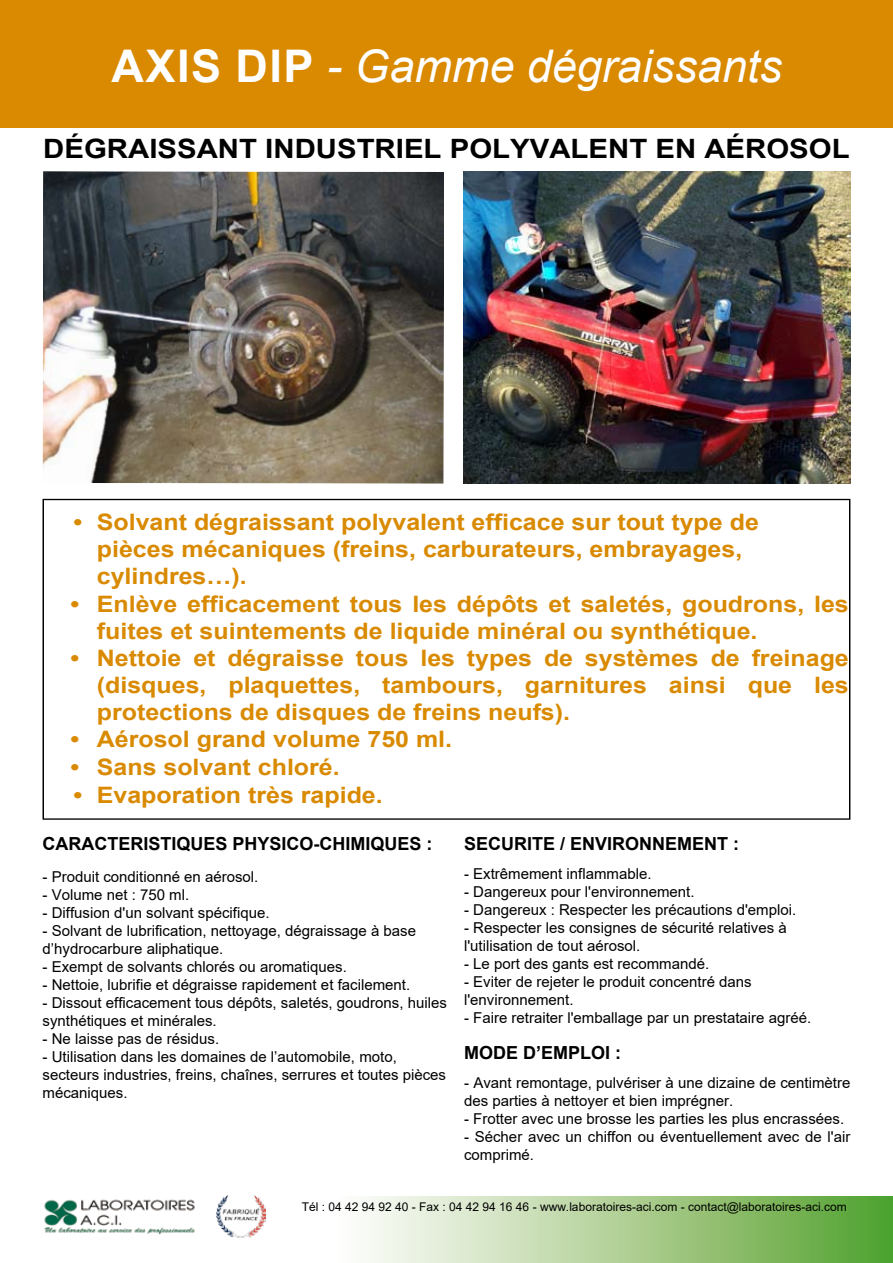
<style>
.page{position:relative;width:893px;height:1263px;background:#fff}
.page>*{position:absolute;margin:0;border:0;box-sizing:border-box;transform-origin:0 0}
.t1{font:italic 45px "Arial";color:#fff}
.t2{font:700 45px "Arial";color:#fff}
.t3{font:700 26.7px "Arial";color:#000;scale:1.1 1}
.t4{font:700 22.65px/27.2px "Arial";color:#d98a01;scale:1.1 1}
.t5{font:700 18px "Arial";color:#000}
.t6{font:15px/18px "Arial";color:#000}
.t7{font:12px "Arial";color:#000}
</style>
<div class="page">
<div style="left:0;top:0;width:893px;height:128px;background:#d98a01"></div>
<img style="left:463px;top:171px;width:387px;height:312px">
<img style="left:43px;top:171px;width:401px;height:313px">
<svg style="left:216px;top:1196px;width:677px;height:67px"></svg>
<img style="left:44px;top:1199px;width:151px;height:36px">
<img style="left:217px;top:1196px;width:48px;height:42px">
<h1 class="t2" style="left:112px;top:35px;width:150px">axis dip</h1>
<h1 class="t1" style="left:327px;top:37px;width:457px">- Gamme dégraissants</h1>
<h2 class="t3" style="left:43px;top:129px;width:246px">dégraissant industriel</h2>
<h2 class="t3" style="left:450px;top:129px;width:356px">polyvale nt En aérosol</h2>
<h3 class="t4" style="left:97px;top:509px;width:603px;text-indent:-23px">• Solvant dégraissant polyvalent efficace sur tout type de pièces mécaniques (freins, carburateurs, embrayages, cylindres…).</h3>
<h3 class="t4" style="left:97px;top:590px;width:685px;text-indent:-26px">• Enlève efficacement tous les dépôts et saletés, goudrons, les fuites et suintements de liquide minéral ou synthétique.</h3>
<h3 class="t4" style="left:97px;top:645px;width:685px;text-align:justify;text-indent:-26px">• N ettoie et dégraisse tous les types de systèmes de freinage (disques, plaquettes, tambours, garnitures ainsi que les protections de disques de freins neufs).</h3>
<h3 class="t4" style="left:70px;top:726px;width:348px">• Aérosol grand volume 750 ml.</h3>
<h3 class="t4" style="left:70px;top:753px;width:246px">• Sans solvant chloré.</h3>
<h3 class="t4" style="left:73px;top:782px;width:283px">• Evaporation très rapide.</h3>
<p class="t5" style="left:43px;top:831px;width:392px">CARACTERISTIQUES PHYSICO-CHIMIQUES :</p>
<p class="t6" style="left:43px;top:868px;width:217px">- Produit conditionné en aérosol.</p>
<p class="t6" style="left:43px;top:886px;width:148px">- Volume net : 750 ml.</p>
<p class="t6" style="left:43px;top:904px;width:229px">- Diffusion d'un solvant spécifique.</p>
<p class="t6" style="left:43px;top:922px;width:375px">- Solvant de lubrification, nettoyage, dégraissage à base d’hydrocarbure aliphatique.</p>
<p class="t6" style="left:43px;top:958px;width:306px">- Exempt de solvants chlorés ou aromatiques.</p>
<p class="t6" style="left:43px;top:976px;width:369px">- Nettoie, lubrifie et dégraisse rapidement et facilement.</p>
<p class="t6" style="left:43px;top:994px;width:406px">- Dissout efficacement tous dépôts, saletés, goudrons, huiles synthétiques et minérales.</p>
<p class="t6" style="left:43px;top:1030px;width:178px">- Ne laisse pas de résidus.</p>
<p class="t6" style="left:43px;top:1048px;width:405px">- Utilisation dans les domaines de l’automobile, moto, secteurs industries, freins, chaînes, serrures et toutes pièces mécaniques.</p>
<p class="t5" style="left:464px;top:831px;width:277px">SECURITE / environnement :</p>
<p class="t6" style="left:464px;top:864px;width:189px">- Extrêmement inflammable.</p>
<p class="t6" style="left:464px;top:882px;width:232px">- Dangereux pour l'environnement.</p>
<p class="t6" style="left:464px;top:900px;width:334px">- Dangereux : Respecter les précautions d'emploi.</p>
<p class="t6" style="left:464px;top:918px;width:324px">- Respecter les consignes de sécurité relatives à l'utilisation de tout aérosol.</p>
<p class="t6" style="left:464px;top:954px;width:247px">- Le port des gants est recommandé.</p>
<p class="t6" style="left:464px;top:972px;width:289px">- Eviter de rejeter le produit concentré dans l'environnement.</p>
<p class="t6" style="left:464px;top:1008px;width:349px">- Faire retraiter l'emballage par un prestataire agréé.</p>
<p class="t5" style="left:464px;top:1040px;width:159px">MODE D’EMPLOI :</p>
<p class="t6" style="left:464px;top:1073px;width:388px">- Avant remontage, pulvériser à une dizaine de centimètre des parties à nettoyer et bien imprégner.</p>
<p class="t6" style="left:464px;top:1109px;width:382px">- Frotter avec une brosse les parties les plus encrassées.</p>
<p class="t6" style="left:464px;top:1127px;width:388px">- Sécher avec un chiffon ou éventuellement avec de l'air comprimé.</p>
<p class="t7" style="left:302px;top:1198px;width:547px">Tél : 04 42 94 92 40 - Fax : 04 42 94 16 46 - www.laboratoires-aci.com - contact@laboratoires-aci.com</p>
</div>
